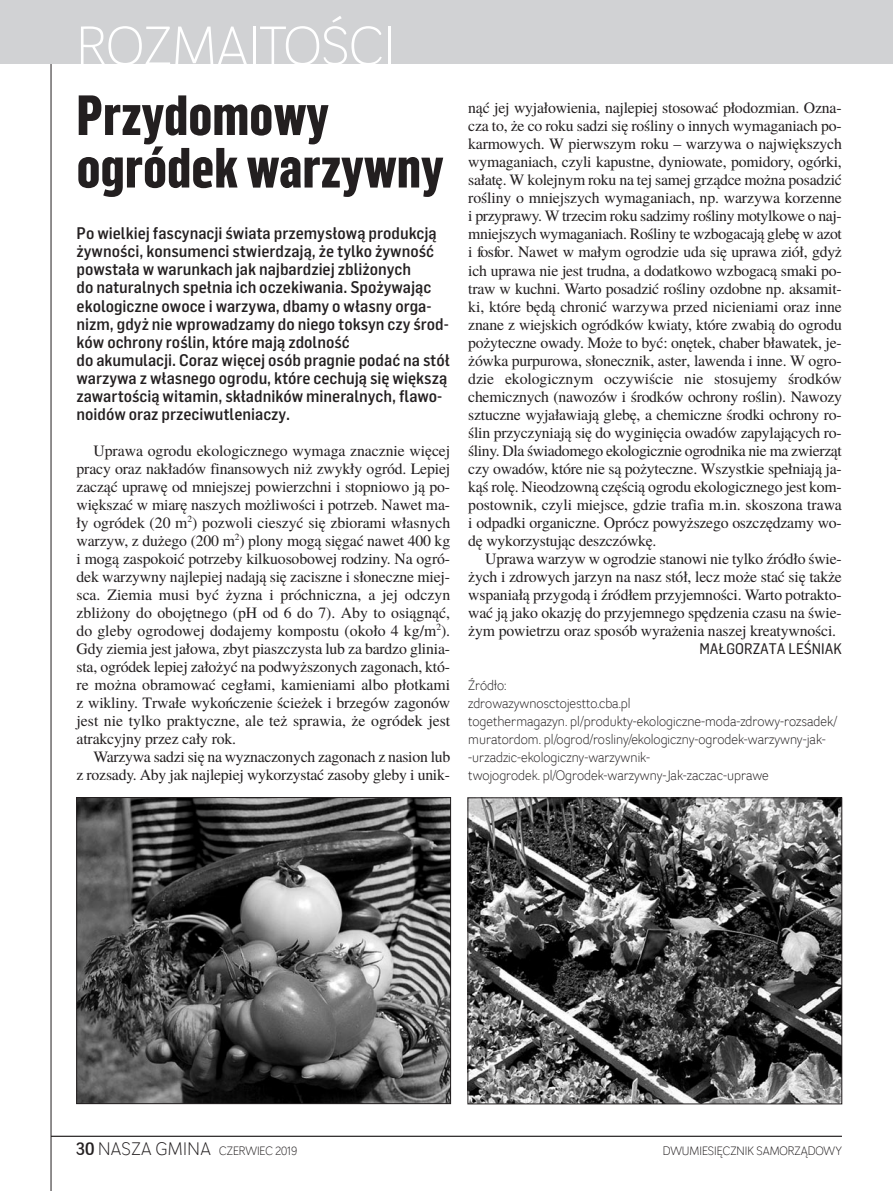
<style>
.page{position:relative;width:893px;height:1191px;background:#fff}
.page>*{position:absolute;margin:0;border:0;box-sizing:border-box;transform-origin:0 0}
.t1{font:800 55.5px/52.5px "Flama Condensed";color:#231f20}
.t2{font:54px "Negotiate Lt";color:#fff}
.t3{font:500 16.5px/18px "Flama Semicondensed";color:#231f20}
.t4{font:15.75px/18px "Te X Gyre Termes";letter-spacing:-.015em;color:#231f20;text-align:justify}
.t5{font:15px "Flama Semicondensed Basic";color:#231f20}
.t6{font:13.5px/18px "Negotiate Lt";color:#231f20}
.t7{font:12px "Negotiate Lt";color:#231f20}
.s1{font-family:"Negotiate Rg";font-size:18px}
.s2{font-size:18px}
</style>
<div class="page">
<hr style="left:51px;top:1135px;width:791px;height:1px;background:#231f20">
<hr style="left:51px;top:0;width:1px;height:1191px;background:#231f20">
<div style="left:0;top:0;width:893px;height:64px;background:#d1d2d4"></div>
<img style="left:79px;top:799px;width:370px;height:302px">
<div style="left:77px;top:797px;width:374px;height:306px;border:1px solid #231f20"></div>
<img style="left:470px;top:799px;width:370px;height:303px">
<div style="left:468px;top:797px;width:374px;height:307px;border:1px solid #231f20"></div>
<h2 class="t2" style="left:77px;top:14px;width:320px">ROZMAITOŚCI</h2>
<h1 class="t1" style="left:77px;top:93px;width:368px">Przydomowy ogródek warzywny</h1>
<p class="t3" style="left:77px;top:226px;width:375px">Po wiel kiej fa scy na cji świa ta prze my sło wą pro duk cją żyw no ści, kon su men ci stwier dza ją, że tyl ko żyw ność po wsta ła w wa run kach jak naj bar dziej zbli żo nych<br>do na tu ral nych speł nia ich ocze ki wa nia. Spo ży wa jąc eko lo gicz ne owo ce i wa rzy wa, dba my o wła sny or ga - nizm, gdyż nie wpro wa dza my do nie go tok syn czy środ - ków ochro ny ro ślin, któ re ma ją zdol ność<br>do aku mu la cji. Co raz wię cej osób pra gnie po dać na stół wa rzy wa z wła sne go ogro du, któ re ce chu ją się więk szą za war to ścią wi ta min, skład ni ków mi ne ral nych, fla wo - no idów oraz prze ciw u tle nia czy.</p>
<p class="t4" style="left:77px;top:443px;width:375px;text-indent:17px">Upra wa ogro du eko lo gicz ne go wy ma ga znacz nie wię cej pra cy oraz na kła dów fi nan so wych niż zwy kły ogród. Le piej za cząć upra wę od mniej szej po wierzch ni i stop nio wo ją po - więk szać w mia rę na szych mo żli wo ści i po trzeb. Na wet ma - ły ogró dek (20 m<sup>2</sup>) po zwo li cie szyć się zbio ra mi wła snych wa rzyw, z du że go (200 m<sup>2</sup>) plo ny mo gą się gać na wet 400 kg i mo gą za spo ko ić po trze by kil ku oso bo wej ro dzi ny. Na ogró - dek wa rzyw ny naj le piej na da ją się za cisz ne i sło necz ne miej - sca. Zie mia mu si być ży zna i próch nicz na, a jej od czyn zbli żo ny do obo jęt ne go (pH od 6 do 7). Aby to osią gnąć, do gle by ogro do wej do da je my kom po stu (oko ło 4 kg/m<sup>2</sup>).<br>Gdy zie mia jest ja ło wa, zbyt piasz czy sta lub za bar dzo gli nia - sta, ogró dek le piej za ło żyć na pod wy ższo nych za go nach, któ - re mo żna ob ra mo wać ce gła mi, ka mie nia mi al bo płot ka mi z wi kli ny. Trwa łe wy koń cze nie ście żek i brze gów za go nów jest nie tyl ko prak tycz ne, ale też spra wia, że ogró dek jest atrak cyj ny przez ca ły rok.</p>
<p class="t4" style="left:77px;top:749px;width:375px;text-align:right">Wa rzy wa sa dzi się na wy zna czo nych za go nach z na sion lub<br>z roz sa dy. Aby jak naj le piej wy ko rzy stać za so by gle by i unik -</p>
<p class="t4" style="left:468px;top:101px;width:375px">nąć jej wy ja ło wie nia, naj le piej sto so wać pło do zmian. Ozna - cza to, że co ro ku sa dzi się ro śli ny o in nych wy ma ga niach po - kar mo wych. W pierw szym ro ku – wa rzy wa o naj więk szych wy ma ga niach, czy li ka pust ne, dy nio wa te, po mi do ry, ogór ki, sa ła tę. W ko lej nym ro ku na tej sa mej grząd ce mo żna po sa dzić ro śli ny o mniej szych wy ma ga niach, np. wa rzy wa ko rzen ne i przy pra wy. W trze cim ro ku sa dzi my ro śli ny mo tyl ko we o naj - mniej szych wy ma ga niach. Ro śli ny te wzbo ga ca ją gle bę w azot i fos for. Na wet w ma łym ogro dzie uda się upra wa ziół, gdyż ich upra wa nie jest trud na, a do dat ko wo wzbo ga cą sma ki po - traw w kuch ni. War to po sa dzić ro śli ny ozdob ne np. ak sa mit - ki, któ re bę dą chro nić wa rzy wa przed ni cie nia mi oraz in ne zna ne z wiej skich ogród ków kwia ty, któ re zwa bią do ogro du po ży tecz ne owa dy. Mo że to być: onę tek, cha ber bła wa tek, je - żów ka pur pu ro wa, sło necz nik, aster, la wen da i in ne. W ogro - dzie eko lo gicz nym oczy wi ście nie sto su je my środ ków che micz nych (na wo zów i środ ków ochro ny ro ślin). Na wo zy sztucz ne wy ja ła wia ją gle bę, a che micz ne środ ki ochro ny ro - ślin przy czy nia ją się do wy gi nię cia owa dów za py la ją cych ro - śli ny. Dla świa do me go eko lo gicz nie ogrod ni ka nie ma zwie rząt czy owa dów, któ re nie są po ży tecz ne. Wszyst kie speł nia ją ja - kąś ro lę. Nie odzow ną czę ścią ogro du eko lo gicz ne go jest kom - po stow nik, czy li miej sce, gdzie tra fia m.in. sko szo na tra wa i od pad ki or ga nicz ne. Oprócz po wy ższe go oszczę dza my wo - dę wy ko rzy stu jąc desz czów kę.</p>
<p class="t4" style="left:468px;top:551px;width:375px;text-indent:17px">Upra wa wa rzyw w ogro dzie sta no wi nie tyl ko źró dło świe - żych i zdro wych ja rzyn na nasz stół, lecz mo że stać się ta kże wspa nia łą przy go dą i źró dłem przy jem no ści. War to po trak to - wać ją ja ko oka zję do przy jem ne go spę dze nia cza su na świe - żym po wie trzu oraz spo sób wy ra że nia na szej kre atyw no ści.</p>
<p class="t5" style="left:699px;top:643px;width:144px">MAŁ GO RZA TA LE ŚNIAK</p>
<p class="t6" style="left:468px;top:676px;width:370px">Źró dło:<br>zdro wa zyw no sc to je st to.cba.pl<br>to ge ther ma ga zyn. pl/pro duk ty -eko lo gicz ne -mo da -zdro wy -roz sa dek/ mu ra tor dom. pl/ogrod/ro sli ny/eko lo gicz ny -ogro dek -wa rzyw ny -jak - -urza dzic -eko lo gicz ny -wa rzyw nik -<br>two jo gro dek. pl/Ogro dek -wa rzyw ny -Jak -za czac -upra we</p>
<p class="t7" style="left:77px;top:1143px;width:222px"><span class="s1">30</span> <span class="s2">NASZA GMINA</span> CZERWIEC 2019</p>
<p class="t7" style="left:663px;top:1143px;width:181px">DWUMIESIĘCZNIK SAMORZĄDOWY</p>
</div>
